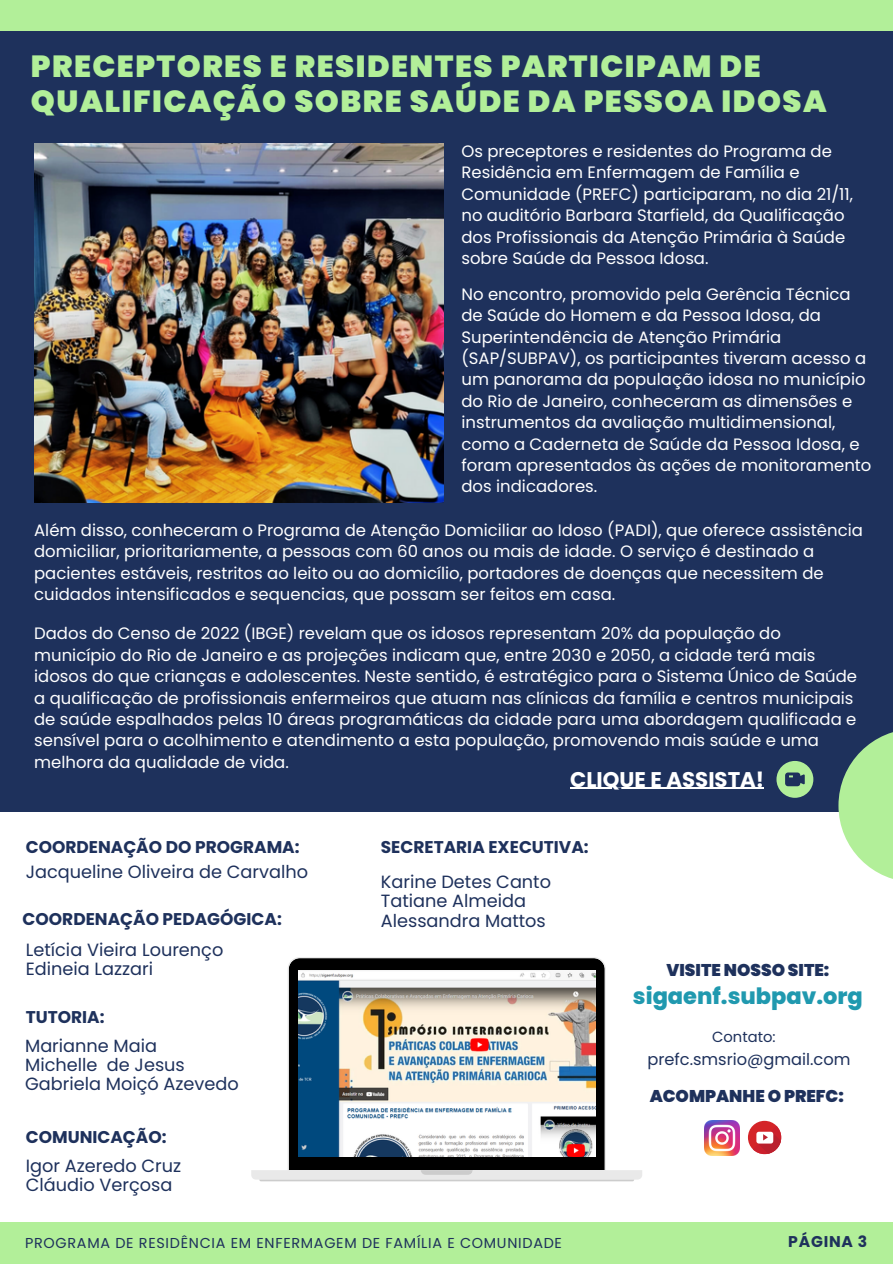
<style>
.page{position:relative;width:893px;height:1264px;background:#fff}
.page>*{position:absolute;margin:0;border:0;box-sizing:border-box;transform-origin:0 0}
.t1{font:900 30.45px/34.8px "Poppins";letter-spacing:.05em;color:#b2ef99}
.t2{font:800 22.5px "Poppins";color:#2099af}
.t3{font:700 21.3px "Poppins";color:#fff}
.t4{font:17.7px "Poppins";color:#1e315c}
.t5{font:700 16.95px "Poppins";color:#1e315c}
.t6{font:900 16.95px "Poppins";color:#1e315c}
.t7{font:16.5px/21.3px "Poppins";color:#fff}
.t8{font:16.2px "Poppins";color:#1e315c}
.t9{font:700 15.6px "Poppins";letter-spacing:.05em;color:#1e315c}
.t10{font:14.7px "Poppins";color:#1e315c}
.t11{font:14.4px "Poppins";letter-spacing:.05em;color:#1e315c}
</style>
<div class="page">
<div style="left:0;top:0;width:892px;height:30px;background:#b2ef99"></div>
<div style="left:0;top:1222px;width:892px;height:41px;background:#b2ef99"></div>
<div style="left:0;top:31px;width:892px;height:780px;background:#1e315c"></div>
<img style="left:34px;top:143px;width:410px;height:359px">
<svg style="left:776px;top:761px;width:37px;height:36px"></svg>
<hr style="left:570px;top:788px;width:194px;height:1px;background:#fff">
<svg style="left:251px;top:957px;width:391px;height:222px"></svg>
<svg style="left:259px;top:1170px;width:375px;height:11px;background:#e4e4e4"></svg>
<img style="left:298px;top:970px;width:297px;height:185px">
<img style="left:704px;top:1120px;width:35px;height:35px">
<svg style="left:747px;top:1120px;width:34px;height:34px"></svg>
<svg style="left:752px;top:1125px;width:30px;height:30px"></svg>
<svg style="left:838px;top:732px;width:54px;height:147px;fill:#b2ef99"></svg>
<p class="t1" style="left:31px;top:49px;width:797px">PRECEPTORES E RESIDENTES PARTICIPAM DE<br>QUALIFICAÇÃO SOBRE SAÚDE DA PESSOA IDOSA</p>
<p class="t7" style="left:461px;top:140px;width:393px">Os preceptores e residentes do Programa de Residência em Enfermagem de Família e Comunidade (PREFC) participaram, no dia 21/11, no auditório Barbara Starfield, da Qualificação dos Profissionais da Atenção Primária à Saúde sobre Saúde da Pessoa Idosa.</p>
<p class="t7" style="left:461px;top:283px;width:411px">No encontro, promovido pela Gerência Técnica de Saúde do Homem e da Pessoa Idosa, da Superintendência de Atenção Primária (SAP/SUBPAV), os participantes tiveram acesso a um panorama da população idosa no município do Rio de Janeiro, conheceram as dimensões e instrumentos da avaliação multidimensional, como a Caderneta de Saúde da Pessoa Idosa, e foram apresentados às ações de monitoramento dos indicadores.</p>
<p class="t7" style="left:34px;top:519px;width:830px">Além disso, conheceram o Programa de Atenção Domiciliar ao Idoso (PADI), que oferece assistência domiciliar, prioritariamente, a pessoas com 60 anos ou mais de idade. O serviço é destinado a pacientes estáveis, restritos ao leito ou ao domicílio, portadores de doenças que necessitem de cuidados intensificados e sequencias, que possam ser feitos em casa.</p>
<p class="t7" style="left:34px;top:623px;width:824px">Dados do Censo de 2022 (IBGE) revelam que os idosos representam 20% da população do município do Rio de Janeiro e as projeções indicam que, entre 2030 e 2050, a cidade terá mais idosos do que crianças e adolescentes. Neste sentido, é estratégico para o Sistema Único de Saúde a qualificação de profissionais enfermeiros que atuam nas clínicas da família e centros municipais de saúde espalhados pelas 10 áreas programáticas da cidade para uma abordagem qualificada e sensível para o acolhimento e atendimento a esta população, promovendo mais saúde e uma melhora da qualidade de vida.</p>
<p class="t3" style="left:570px;top:764px;width:195px">CLIQUE E ASSISTA!</p>
<p class="t5" style="left:26px;top:835px;width:275px">COORDENAÇÃO DO PROGRAMA:</p>
<p class="t4" style="left:26px;top:859px;width:284px">Jacqueline Oliveira de Carvalho</p>
<p class="t5" style="left:23px;top:907px;width:261px">COORDENAÇÃO PEDAGÓGICA:</p>
<p class="t4" style="left:26px;top:937px;width:199px">Letícia Vieira Lourenço</p>
<p class="t4" style="left:26px;top:956px;width:129px">Edineia Lazzari</p>
<p class="t5" style="left:26px;top:1005px;width:80px">TUTORIA:</p>
<p class="t4" style="left:25px;top:1033px;width:134px">Marianne Maia</p>
<p class="t4" style="left:25px;top:1052px;width:161px">Michelle de Jesus</p>
<p class="t4" style="left:25px;top:1071px;width:215px">Gabriela Moiçó Azevedo</p>
<p class="t5" style="left:26px;top:1124px;width:142px">COMUNICAÇÃO:</p>
<p class="t4" style="left:26px;top:1153px;width:157px">Igor Azeredo Cruz</p>
<p class="t4" style="left:26px;top:1172px;width:148px">Cláudio Verçosa</p>
<p class="t5" style="left:381px;top:835px;width:209px">SECRETARIA EXECUTIVA:</p>
<p class="t4" style="left:381px;top:869px;width:172px">Karine Detes Canto</p>
<p class="t4" style="left:381px;top:888px;width:147px">Tatiane Almeida</p>
<p class="t4" style="left:381px;top:908px;width:166px">Alessandra Mattos</p>
<p class="t6" style="left:666px;top:958px;width:164px">VISITE NOSSO SITE:</p>
<p class="t2" style="left:633px;top:980px;width:231px">sigaenf.subpav.org</p>
<p class="t10" style="left:712px;top:1026px;width:65px">Contato:</p>
<p class="t8" style="left:647px;top:1047px;width:204px">prefc.smsrio@gmail.com</p>
<p class="t6" style="left:649px;top:1083px;width:196px">ACOMPANHE O PREFC:</p>
<p class="t11" style="left:25px;top:1232px;width:538px">PROGRAMA DE RESIDÊNCIA EM ENFERMAGEM DE FAMÍLIA E COMUNIDADE</p>
<p class="t9" style="left:788px;top:1230px;width:80px">PÁGINA 3</p>
</div>
